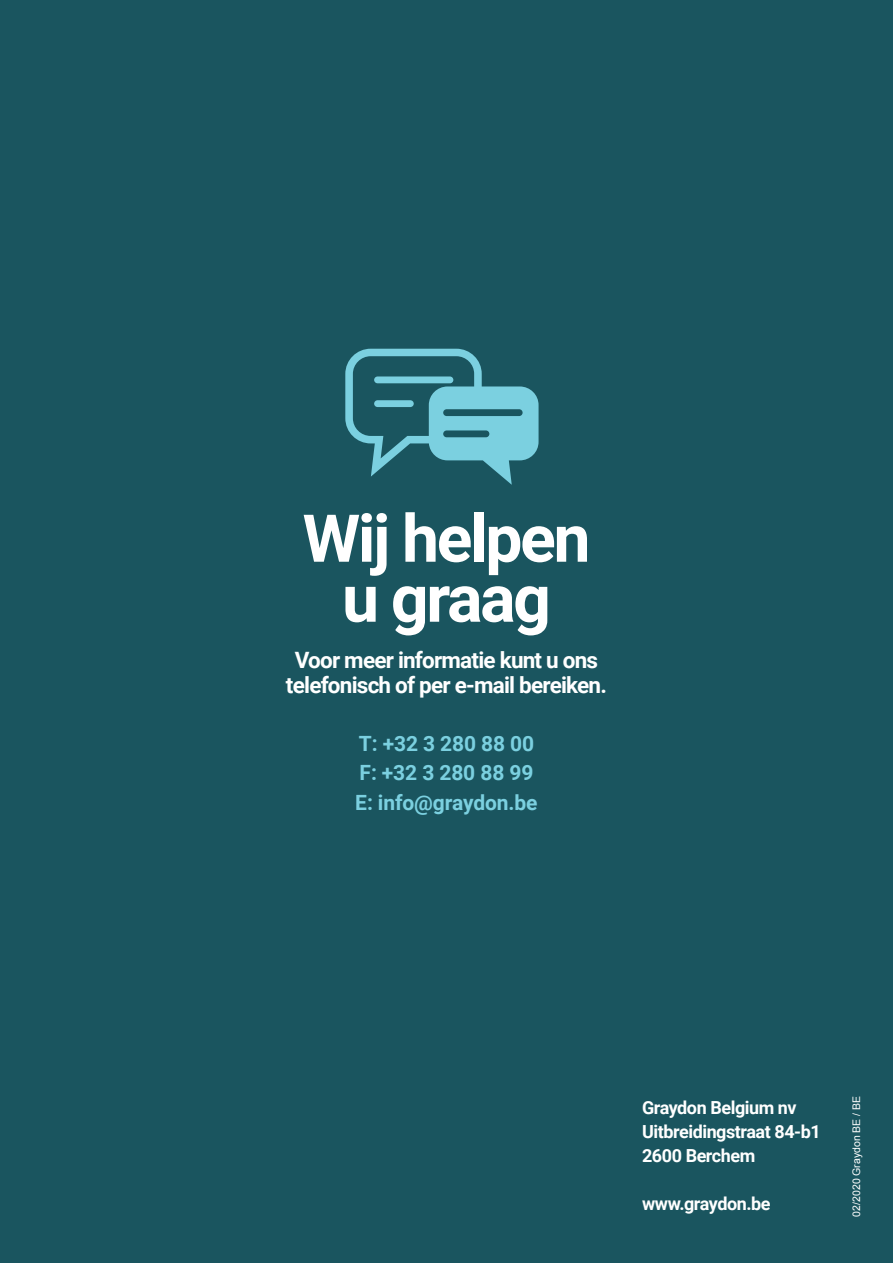
<style>
.page{position:relative;width:893px;height:1263px;background:#1a555f}
.page>*{position:absolute;margin:0;border:0;box-sizing:border-box;transform-origin:0 0}
.t1{font:700 66px/60px "Roboto";letter-spacing:-.035em;color:#fff;text-align:center}
.t2{font:700 22.5px/25.5px "Roboto";letter-spacing:-.035em;color:#fff;text-align:center}
.t3{font:700 21px/29.1px "Roboto";letter-spacing:-.005em;color:#7bd0e0}
.t4{font:700 18px/24px "Roboto";letter-spacing:-.025em;color:#fff}
.t5{font:10.5px "Arial";letter-spacing:.01em;color:#fff}
</style>
<div class="page">
<svg style="left:345px;top:349px;width:194px;height:136px;background:#418692"></svg>
<h1 class="t1" style="left:303px;top:506px;width:289px">Wij helpen u graag</h1>
<p class="t2" style="left:286px;top:646px;width:323px">Voor meer informatie kunt u ons telefonisch of per e-mail bereiken.</p>
<p class="t3" style="left:355px;top:728px;width:184px">T: +32 3 280 88 00<br>F: +32 3 280 88 99<br>E: info@graydon.be</p>
<p class="t4" style="left:642px;top:1094px;width:180px">Graydon Belgium nv<br>Uitbreidingstraat 84-b1<br>2600 Berchem</p>
<p class="t4" style="left:642px;top:1190px;width:130px">www.graydon.be</p>
<p class="t5" style="left:849px;top:1217px;width:123px;rotate:-90deg">02/2020 Graydon BE / BE</p>
</div>
